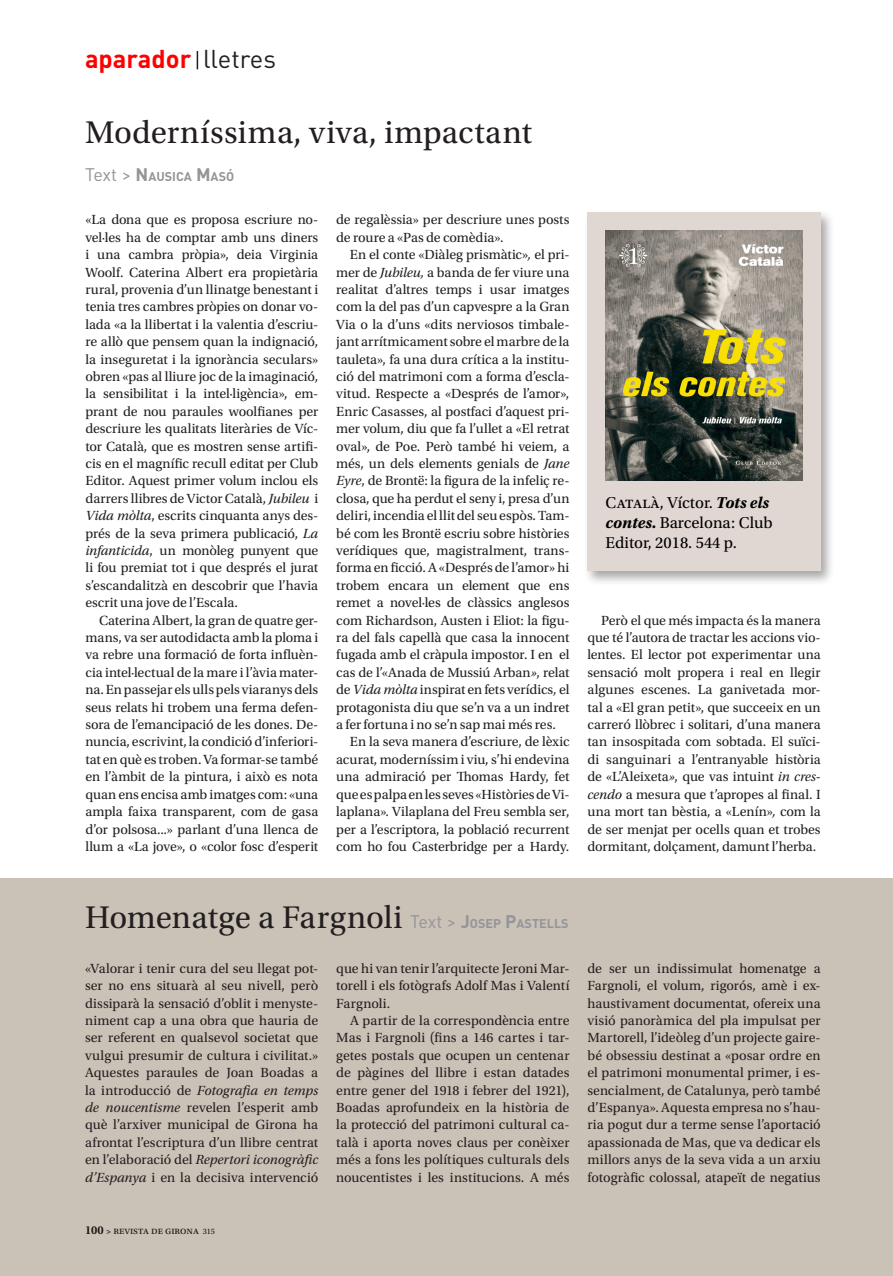
<style>
.page{position:relative;width:893px;height:1276px;background:#fff}
.page>*{position:absolute;margin:0;border:0;box-sizing:border-box;transform-origin:0 0}
.TÍTOLS_APARADOR{font:33px "Utopia Std";color:#231f20}
.TÍTOLS_SECCIONS{font:700 25.5px "DIN Pro";color:#f00}
.Fitxa_tècnica_APARAD{font:16.5px/19.8px "Utopia Std";color:#000}
.t1{font:13.95px/17.4px "Utopia Std";letter-spacing:-.01em;color:#231f20;text-align:justify}
.AUTOR__Text_i_Foto{font:700 12.6px "DIN Pro";color:#939598}
.t2{font:10.5px "Utopia Std";color:#231f20}
.s1{font-weight:400;color:#231f20}
.s2{font-weight:400;font-size:18px}
.s3{font-size:18px}
.s4{font-style:italic}
.s5{font-weight:700;font-style:italic}
.s6{font-family:"DIN Pro";font-size:18px;color:#939598}
.s7{font-family:"DIN Pro";font-weight:700;font-size:18px;color:#939598}
.s8{font-family:"DIN Pro";font-weight:700;font-size:12.6px;color:#939598}
.s9{font-weight:600;font-size:12px}
.s10{font-weight:600;font-size:9px}
.s11{font-size:8.25px}
</style>
<div class="page">
<div style="left:584px;top:210px;width:251px;height:377px;background:#231f20;opacity:.4"></div>
<div style="left:587px;top:213px;width:234px;height:358px;background:#e1d7d2"></div>
<div style="left:0;top:878px;width:893px;height:398px;background:#cbc2b7"></div>
<svg style="left:197px;top:51px;width:1px;height:18px"></svg>
<img style="left:606px;top:230px;width:196px;height:250px">
<p class="TÍTOLS_SECCIONS" style="left:85px;top:38px;width:192px">aparador <span class="s1">lletres</span></p>
<p class="TÍTOLS_APARADOR" style="left:85px;top:115px;width:448px">Moderníssima, viva, impactant</p>
<p class="AUTOR__Text_i_Foto" style="left:85px;top:166px;width:151px"><span class="s2">Text &gt;</span> <span class="s3">N</span> AUSICA <span class="s3">M</span> ASÓ</p>
<p class="t1" style="left:85px;top:211px;width:234px">«La dona que es proposa escriure no&shy;vel·les ha de comptar amb uns diners i una cambra pròpia», deia Virginia Woolf. Caterina Albert era propietària rural, provenia d’un llinatge benestant i tenia tres cambres pròpies on donar vo&shy;lada «a la llibertat i la valentia d’escriu&shy;re allò que pensem quan la indignació, la inseguretat i la ignorància seculars» obren «pas al lliure joc de la imaginació, la sensibilitat i la intel·ligència», em&shy;prant de nou paraules woolfianes per descriure les qualitats literàries de Víc&shy;tor Català, que es mostren sense artifi&shy;cis en el magnífic recull editat per Club Editor. Aquest primer volum inclou els darrers llibres de Victor Català, <span class="s4">Jubileu</span> i <span class="s4">Vida mòlta</span>, escrits cinquanta anys des&shy;prés de la seva primera publicació, <span class="s4">La infanticida</span>, un monòleg punyent que li fou premiat tot i que després el jurat s’escandalitzà en descobrir que l’havia escrit una jove de l’Escala.</p>
<p class="t1" style="left:85px;top:611px;width:234px;text-indent:14px">Caterina Albert, la gran de quatre ger&shy;mans, va ser autodidacta amb la ploma i va rebre una formació de forta influèn&shy;cia intel·lectual de la mare i l’àvia mater&shy;na. En passejar els ulls pels viaranys dels seus relats hi trobem una ferma defen&shy;sora de l’emancipació de les dones. De&shy;nuncia, escrivint, la condició d’inferiori&shy;tat en què es troben. Va formar-se també en l’àmbit de la pintura, i això es nota quan ens encisa amb imatges com: «una ampla faixa transparent, com de gasa d’or polsosa...» parlant d’una llenca de llum a «La jove», o «color fosc d’esperit</p>
<p class="t1" style="left:336px;top:211px;width:235px">de regalèssia» per descriure unes posts de roure a «Pas de comèdia».</p>
<p class="t1" style="left:336px;top:246px;width:235px;text-indent:14px">En el conte «Diàleg prismàtic»<span class="s4">,</span> el pri&shy;mer de <span class="s4">Jubileu,</span> a banda de fer viure una realitat d’altres temps i usar imatges com la del pas d’un capvespre a la Gran Via o la d’uns «dits nerviosos timbale&shy;jant arrítmicament sobre el marbre de la tauleta», fa una dura crítica a la institu&shy;ció del matrimoni com a forma d’escla&shy;vitud. Respecte a «Després de l’amor», Enric Casasses, al postfaci d’aquest pri&shy;mer volum, diu que fa l’ullet a «El retrat oval», de Poe. Però també hi veiem, a més, un dels elements genials de <span class="s4">Jane Eyre</span>, de Brontë: la figura de la infeliç re&shy;closa, que ha perdut el seny i, presa d’un deliri, incendia el llit del seu espòs. Tam&shy;bé com les Brontë escriu sobre històries verídiques que, magistralment, trans&shy;forma en ficció. A «Després de l’amor» hi trobem encara un element que ens remet a novel·les de clàssics anglesos com Richardson, Austen i Eliot: la figu&shy;ra del fals capellà que casa la innocent fugada amb el cràpula impostor. I en el cas de l’«Anada de Mussiú Arban<span class="s4">»</span>, relat de <span class="s4">Vida mòlta</span> inspirat en fets verídics<span class="s4">,</span> el protagonista diu que se’n va a un indret a fer fortuna i no se’n sap mai més res.</p>
<p class="t1" style="left:336px;top:733px;width:235px;text-indent:14px">En la seva manera d’escriure, de lèxic acurat, moderníssim i viu, s’hi endevina una admiració per Thomas Hardy, fet que es palpa en les seves «Històries de Vi&shy;laplana»<span class="s4">.</span> Vilaplana del Freu sembla ser, per a l’escriptora, la població recurrent com ho fou Casterbridge per a Hardy.</p>
<p class="Fitxa_tècnica_APARAD" style="left:606px;top:493px;width:169px">Català, Víctor. <span class="s5">Tots els contes.</span> Barcelona: Club<br>Editor, 2018. 544 p.</p>
<p class="t1" style="left:587px;top:611px;width:235px;text-indent:14px">Però el que més impacta és la manera que té l’autora de tractar les accions vio&shy;lentes. El lector pot experimentar una sensació molt propera i real en llegir algunes escenes. La ganivetada mor&shy;tal a «El gran petit», que succeeix en un carreró llòbrec i solitari, d’una manera tan insospitada com sobtada. El suïci&shy;di sanguinari a l’entranyable història de «L’Aleixeta<span class="s4">»</span>, que vas intuint <span class="s4">in cres&shy;cendo</span> a mesura que t’apropes al final. I una mort tan bèstia, a «Lenín»<span class="s4">,</span> com la de ser menjat per ocells quan et trobes dormitant, dolçament, damunt l’herba.</p>
<p class="TÍTOLS_APARADOR" style="left:85px;top:899px;width:485px">Homenatge a Fargnoli <span class="s6">Text &gt;</span> <span class="s7">J</span><span class="s8">OSEP</span> <span class="s7">P</span><span class="s8">ASTELLS</span></p>
<p class="t1" style="left:85px;top:959px;width:235px">«Valorar i tenir cura del seu llegat pot&shy;ser no ens situarà al seu nivell, però dissiparà la sensació d’oblit i menyste&shy;niment cap a una obra que hauria de ser referent en qualsevol societat que vulgui presumir de cultura i civilitat.» Aquestes paraules de Joan Boadas a la introducció de <span class="s4">Fotografia en temps de noucentisme</span> revelen l’esperit amb què l’arxiver municipal de Girona ha afrontat l’escriptura d’un llibre centrat en l’elaboració del <span class="s4">Repertori iconogràfic d’Espanya</span> i en la decisiva intervenció</p>
<p class="t1" style="left:336px;top:959px;width:235px">que hi van tenir l’arquitecte Jeroni Mar&shy;torell i els fotògrafs Adolf Mas i Valentí Fargnoli.</p>
<p class="t1" style="left:336px;top:1012px;width:235px;text-indent:14px">A partir de la correspondència entre Mas i Fargnoli (fins a 146 cartes i tar&shy;getes postals que ocupen un centenar de pàgines del llibre i estan datades entre gener del 1918 i febrer del 1921), Boadas aprofundeix en la història de la protecció del patrimoni cultural ca&shy;talà i aporta noves claus per conèixer més a fons les polítiques culturals dels noucentistes i les institucions. A més</p>
<p class="t2" style="left:85px;top:1224px;width:132px"><span class="s9">100</span> <span class="s10">&gt;</span> revista de girona <span class="s11">315</span></p>
<p class="t1" style="left:587px;top:959px;width:235px">de ser un indissimulat homenatge a Fargnoli, el volum, rigorós, amè i ex&shy;haustivament documentat, ofereix una visió panoràmica del pla impulsat per Martorell, l’ideòleg d’un projecte gaire&shy;bé obsessiu destinat a «posar ordre en el patrimoni monumental primer, i es&shy;sencialment, de Catalunya, però també d’Espanya». Aquesta empresa no s’hau&shy;ria pogut dur a terme sense l’aportació apassionada de Mas, que va dedicar els millors anys de la seva vida a un arxiu fotogràfic colossal, atapeït de negatius</p>
</div>
